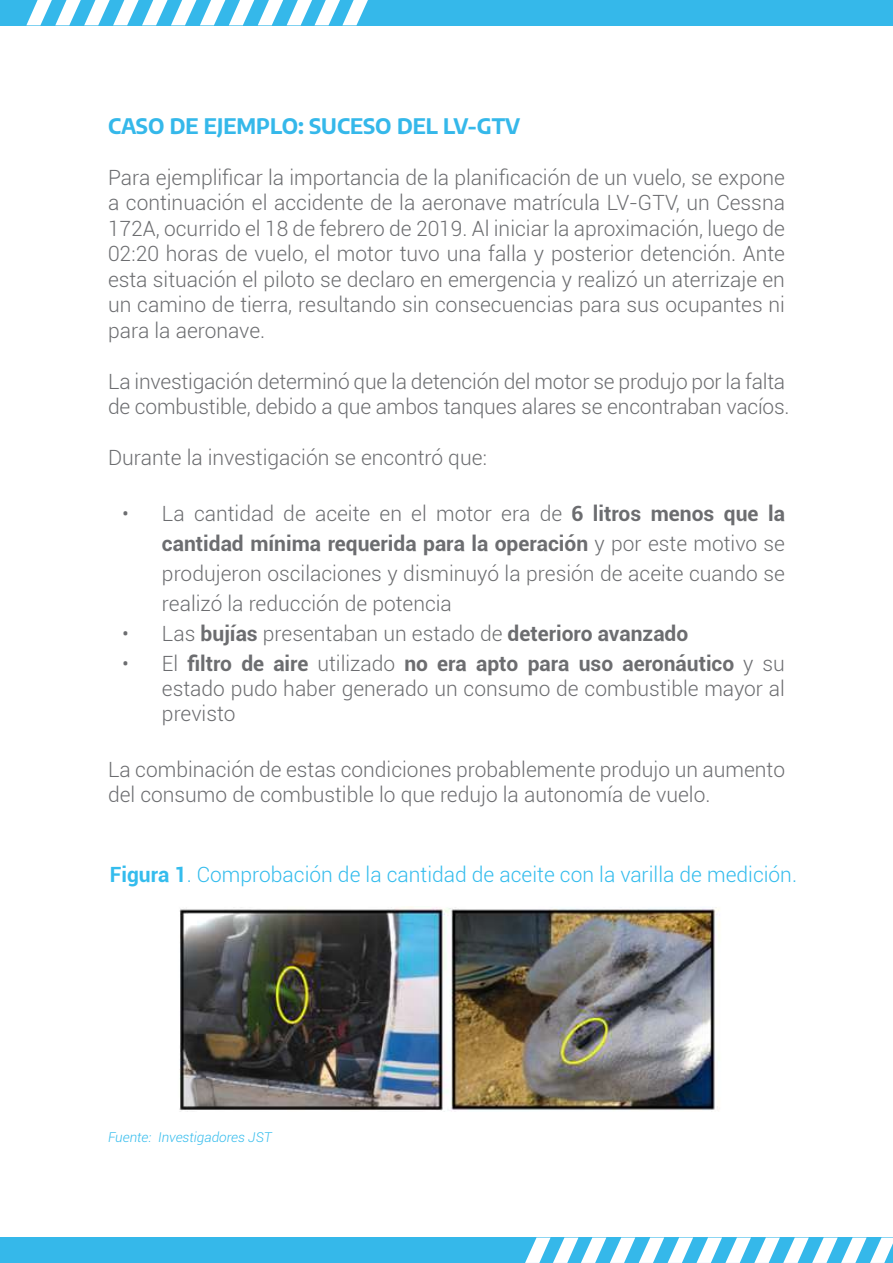
<style>
.page{position:relative;width:893px;height:1263px;background:#fff}
.page>*{position:absolute;margin:0;border:0;box-sizing:border-box;transform-origin:0 0}
.t1{font:300 21px/25.5px "Roboto";color:#6c6d70;text-align:justify}
.t2{font:300 21px "Roboto";color:#34bced}
.t3{font:700 21px "Encode Sans";color:#35b8ea}
.t4{font:italic 300 13.5px "Roboto";color:#34bced}
.s1{font-weight:700}
</style>
<div class="page">
<div style="left:0;top:0;width:893px;height:25px;background:#35b8ea"></div>
<svg style="left:26px;top:0;width:342px;height:25px"></svg>
<div style="left:0;top:1237px;width:893px;height:26px;background:#35b8ea"></div>
<svg style="left:525px;top:1237px;width:368px;height:26px"></svg>
<img style="left:179px;top:906px;width:541px;height:205px">
<p class="t3" style="left:108px;top:110px;width:414px">CASO DE EJEMPLO: SUCESO DEL LV-GTV</p>
<p class="t1" style="left:108px;top:164px;width:678px">Para ejemplificar la importancia de la planificación de un vuelo, se expone a continuación el accidente de la aeronave matrícula LV-GTV, un Cessna 172A, ocurrido el 18 de febrero de 2019. Al iniciar la aproximación, luego de 02:20 horas de vuelo, el motor tuvo una falla y posterior detención. Ante esta situación el piloto se declaro en emergencia y realizó un aterrizaje en un camino de tierra, resultando sin consecuencias para sus ocupantes ni para la aeronave.</p>
<p class="t1" style="left:108px;top:368px;width:683px">La investigación determinó que la detención del motor se produjo por la falta de combustible, debido a que ambos tanques alares se encontraban vacíos.</p>
<p class="t1" style="left:108px;top:444px;width:380px">Durante la investigación se encontró que:</p>
<p class="t1" style="left:162px;top:497px;width:624px;line-height:30px;text-indent:-40px">• La cantidad de aceite en el motor era de <span class="s1">6 litros menos que la cantidad mínima requerida para la operación</span> y por este motivo se produjeron oscilaciones y disminuyó la presión de aceite cuando se realizó la reducción de potencia</p>
<p class="t1" style="left:122px;top:620px;width:568px">• Las <span class="s1">bujías</span> presentaban un estado de <span class="s1">deterioro avanzado</span></p>
<p class="t1" style="left:162px;top:650px;width:624px;text-indent:-40px">• El <span class="s1">filtro de aire</span> utilizado <span class="s1">no era apto para uso aeronáutico</span> y su estado pudo haber generado un consumo de combustible mayor al previsto</p>
<p class="t1" style="left:108px;top:756px;width:678px">La combinación de estas condiciones probablemente produjo un aumento del consumo de combustible lo que redujo la autonomía de vuelo.</p>
<p class="t2" style="left:110px;top:859px;width:689px"><span class="s1">Figura 1</span>. Comprobación de la cantidad de aceite con la varilla de medición.</p>
<p class="t4" style="left:108px;top:1128px;width:165px">Fuente: Investigadores JST</p>
</div>
